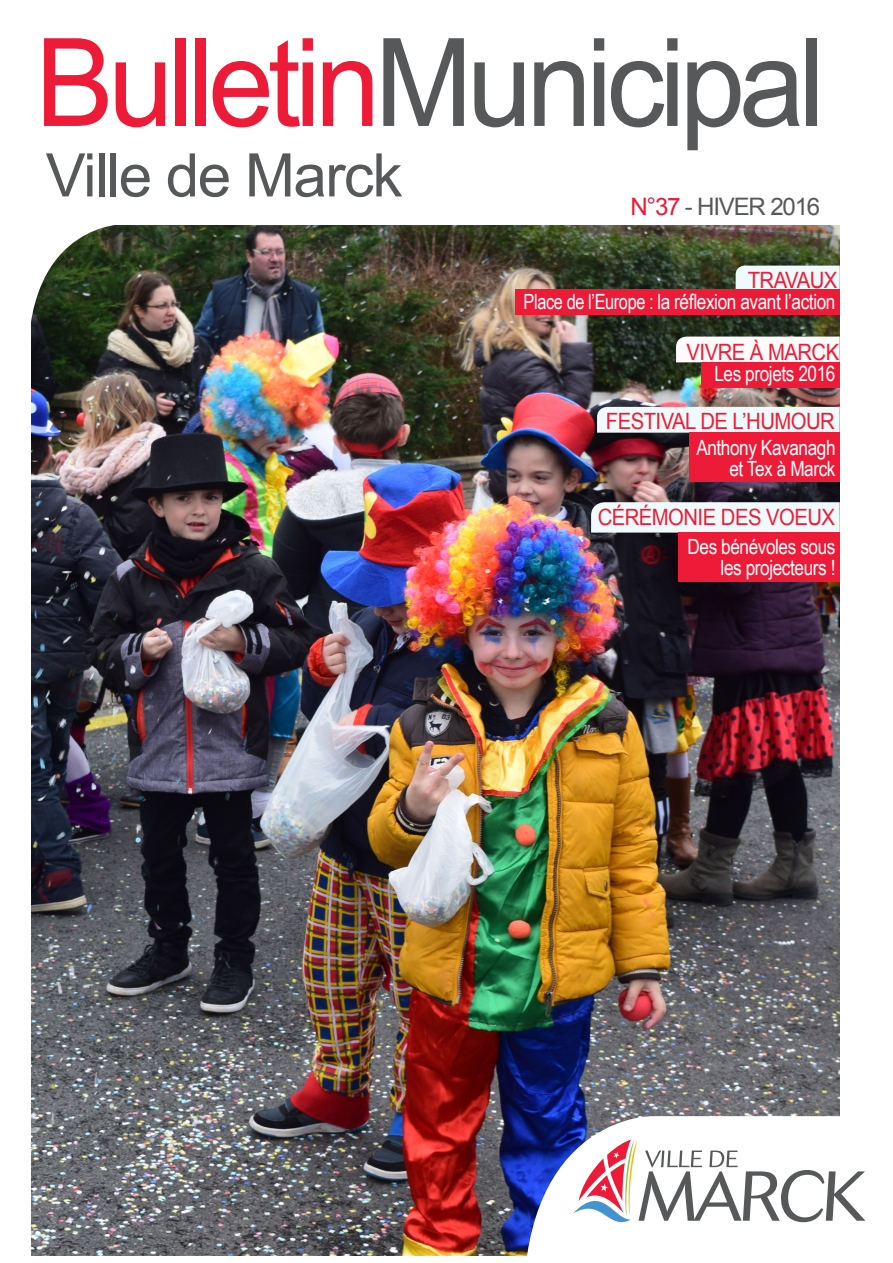
<style>
.page{position:relative;width:893px;height:1263px;background:#fff}
.page>*{position:absolute;margin:0;border:0;box-sizing:border-box;transform-origin:0 0}
.t1{font:122.55px "Arial";letter-spacing:-.05em;color:#57585a;scale:.96 1}
.t2{font:60.15px "Arial";letter-spacing:-.025em;color:#57585a}
.t3{font:24.15px "Arial";letter-spacing:-.05em;color:#57585a}
.txt_courant{font:22.5px "Arial";letter-spacing:-.025em;color:#ed1e35;scale:.9 1}
.t4{font:21px/21px "Arial Narrow";letter-spacing:-.02em;color:#fff;text-align:right}
.t5{font:21px "Arial Narrow";letter-spacing:-.02em;color:#fff;scale:.95 1}
.s1{color:#ed1a38}
</style>
<div class="page">
<img style="left:32px;top:225px;width:808px;height:1030px">
<svg style="left:524px;top:1116px;width:342px;height:140px"></svg>
<img style="left:31px;top:225px;width:190px;height:118px">
<svg style="left:573px;top:1140px;width:292px;height:91px"></svg>
<div style="left:516px;top:289px;width:324px;height:26px;background:#ed1a38"></div>
<svg style="left:676px;top:337px;width:164px;height:25px"></svg>
<div style="left:597px;top:407px;width:243px;height:26px;background:#f0f9fb"></div>
<div style="left:702px;top:362px;width:138px;height:26px;background:#ed1a38"></div>
<div style="left:690px;top:432px;width:150px;height:50px;background:#ed1a38"></div>
<div style="left:736px;top:266px;width:104px;height:23px;background:#f0f9fb"></div>
<svg style="left:591px;top:502px;width:249px;height:31px"></svg>
<div style="left:678px;top:533px;width:162px;height:49px;background:#ed1a38"></div>
<p class="t1" style="left:35px;top:3px;width:824px"><span class="s1">Bulletin</span>Municipal</p>
<p class="t2" style="left:46px;top:136px;width:358px">Ville de Marck</p>
<p class="t3" style="left:630px;top:191px;width:191px"><span class="s1">N°37</span> - HIVER 2016</p>
<p class="txt_courant" style="left:748px;top:265px;width:101px">TRAVAUX</p>
<p class="t5" style="left:524px;top:286px;width:330px">Place de l’Europe : la réflexion avant l’action</p>
<p class="txt_courant" style="left:687px;top:337px;width:171px">VIVRE À MARCK</p>
<p class="t4" style="left:714px;top:362px;width:123px">Les projets 2016</p>
<p class="txt_courant" style="left:606px;top:406px;width:256px">FESTIVAL DE L’HUMOUR</p>
<p class="t4" style="left:696px;top:437px;width:141px">Anthony Kavanagh</p>
<p class="t4" style="left:729px;top:458px;width:108px">et Tex à Marck</p>
<p class="txt_courant" style="left:598px;top:502px;width:265px">CÉRÉMONIE DES VOEUX</p>
<p class="t4" style="left:687px;top:535px;width:149px">Des bénévoles sous les projecteurs !</p>
</div>
